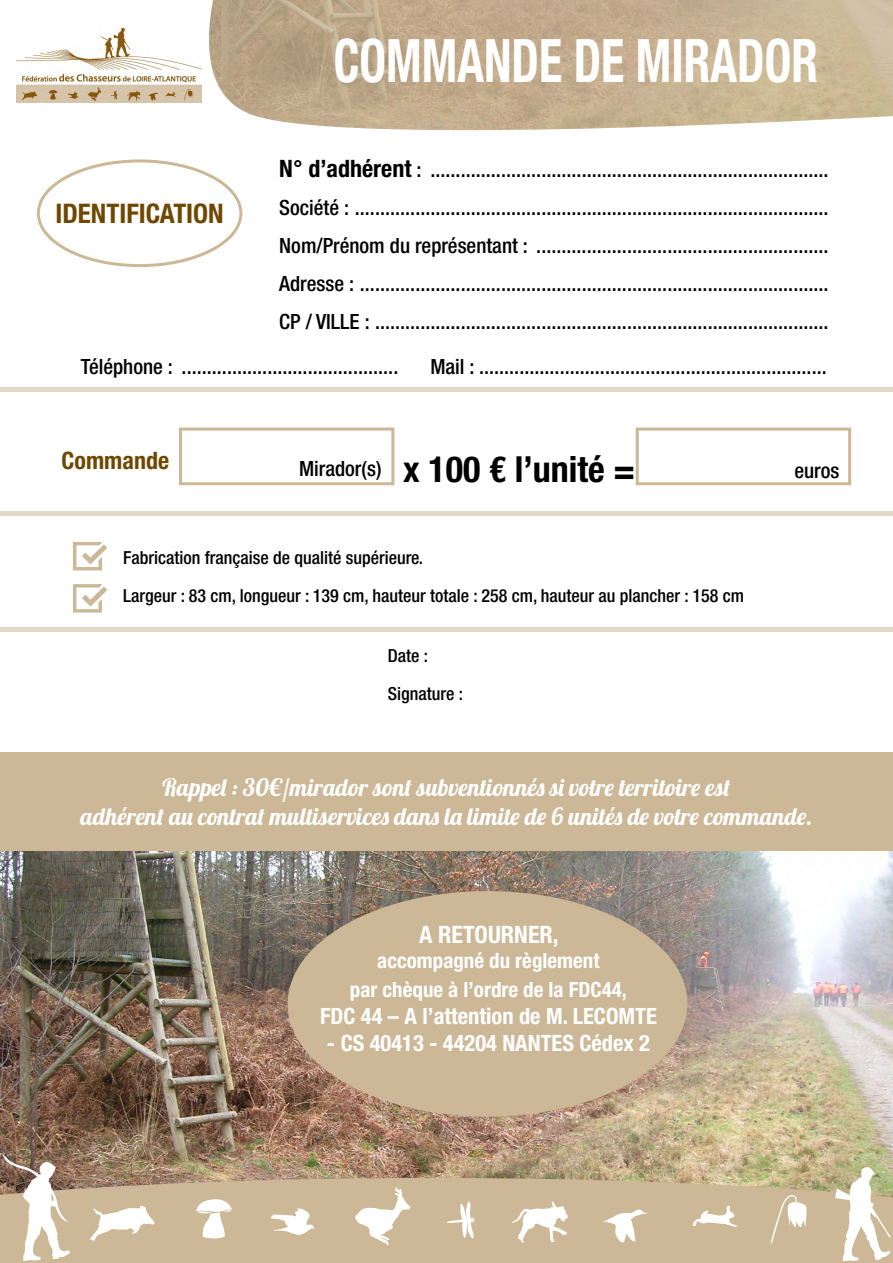
<style>
.page{position:relative;width:893px;height:1263px;background:#fff}
.page>*{position:absolute;margin:0;border:0;box-sizing:border-box;transform-origin:0 0}
.t1{font:700 condensed 60px "Helvetica Neue LT Std";color:#fff;scale:.8 1}
.t2{font:700 condensed 36px "Helvetica Neue LT Std";color:#000}
.t3{font:700 condensed 27px "Helvetica Neue LT Std";color:#704700}
.t4{font:24px/28.8px "Lobster 1.4";color:#fff;text-align:center}
.t5{font:700 condensed 24px "Helvetica Neue LT Std";color:#fff}
.t6{font:700 condensed 24px "Helvetica Neue LT Std";color:#704700}
.t7{font:700 condensed 22.5px "Helvetica Neue LT Std";color:#fff}
.t8{font:500 condensed 21px/38px "Helvetica Neue LT Std";color:#000;text-align:justify}
.t9{font:700 condensed 21px/28.8px "Helvetica Neue LT Std";color:#fff;text-align:center}
.t10{font:500 condensed 18px/38px "Helvetica Neue LT Std";color:#000}
.s1{font-weight:700;font-size:24px}
</style>
<div class="page">
<img style="left:0;top:851px;width:893px;height:327px">
<div style="left:0;top:753px;width:893px;height:98px;background:#ccb896"></div>
<div style="left:0;top:1178px;width:893px;height:85px;background:#ccb896"></div>
<svg style="left:835px;top:1167px;width:56px;height:94px"></svg>
<svg style="left:2px;top:1153px;width:68px;height:108px"></svg>
<svg style="left:771px;top:1194px;width:37px;height:50px"></svg>
<svg style="left:693px;top:1205px;width:44px;height:22px"></svg>
<svg style="left:603px;top:1210px;width:44px;height:33px"></svg>
<svg style="left:512px;top:1201px;width:56px;height:41px"></svg>
<svg style="left:447px;top:1201px;width:28px;height:38px"></svg>
<svg style="left:355px;top:1187px;width:55px;height:58px"></svg>
<svg style="left:270px;top:1208px;width:44px;height:27px"></svg>
<svg style="left:90px;top:1206px;width:65px;height:35px"></svg>
<svg style="left:196px;top:1199px;width:36px;height:40px"></svg>
<hr style="left:0;top:387px;width:893px;height:4px;background:#e3d8c5">
<div style="left:37px;top:159px;width:205px;height:108px;border:3px solid #ccb896;border-radius:50%"></div>
<div style="left:0;top:511px;width:893px;height:5px;background:#e3d8c5"></div>
<img style="left:209px;top:0;width:684px;height:131px">
<img style="left:16px;top:27px;width:186px;height:76px">
<hr style="left:0;top:627px;width:893px;height:4px;background:#e3d8c5">
<div style="left:288px;top:891px;width:399px;height:225px;background:#ccb896;border-radius:50%"></div>
<svg style="left:179px;top:427px;width:216px;height:59px"></svg>
<svg style="left:635px;top:427px;width:217px;height:59px"></svg>
<svg style="left:73px;top:542px;width:34px;height:28px"></svg>
<svg style="left:73px;top:584px;width:34px;height:29px"></svg>
<p class="t3" style="left:55px;top:197px;width:170px">IDENTIFICATION</p>
<h1 class="t1" style="left:334px;top:25px;width:607px">COMMANDE DE MIRADOR</h1>
<p class="t8" style="left:279px;top:150px;width:551px"><span class="s1">N° d’adhérent</span> : ...............................................................................<br>Société : ..............................................................................................<br>Nom/Prénom du représentant : ..........................................................<br>Adresse : .............................................................................................<br>CP / VILLE : ..........................................................................................</p>
<p class="t8" style="left:81px;top:347px;width:319px">Téléphone : ...........................................</p>
<p class="t8" style="left:430px;top:347px;width:398px">Mail : .....................................................................</p>
<p class="t6" style="left:62px;top:446px;width:109px">Commande</p>
<h2 class="t2" style="left:403px;top:447px;width:233px">x 100 € l’unité =</h2>
<p class="t8" style="left:299px;top:450px;width:84px">Mirador(s)</p>
<p class="t8" style="left:794px;top:451px;width:47px">euros</p>
<p class="t10" style="left:123px;top:538px;width:622px">Fabrication française de qualité supérieure.<br>Largeur : 83 cm, longueur : 139 cm, hauteur totale : 258 cm, hauteur au plancher : 158 cm</p>
<p class="t10" style="left:388px;top:636px;width:77px">Date :<br>Signature :</p>
<p class="t4" style="left:80px;top:773px;width:733px">Rappel : 30€/mirador sont subventionnés si votre territoire est<br>adhérent au contrat multiservices dans la limite de 6 unités de votre commande.</p>
<p class="t5" style="left:419px;top:920px;width:141px">A RETOURNER,</p>
<p class="t9" style="left:350px;top:946px;width:279px">accompagné du règlement<br>par chèque à l’ordre de la FDC44,</p>
<p class="t7" style="left:320px;top:1002px;width:338px">FDC 44 – A l’attention de M. LECOMTE</p>
<p class="t7" style="left:327px;top:1029px;width:324px">- CS 40413 - 44204 NANTES Cédex 2</p>
</div>
